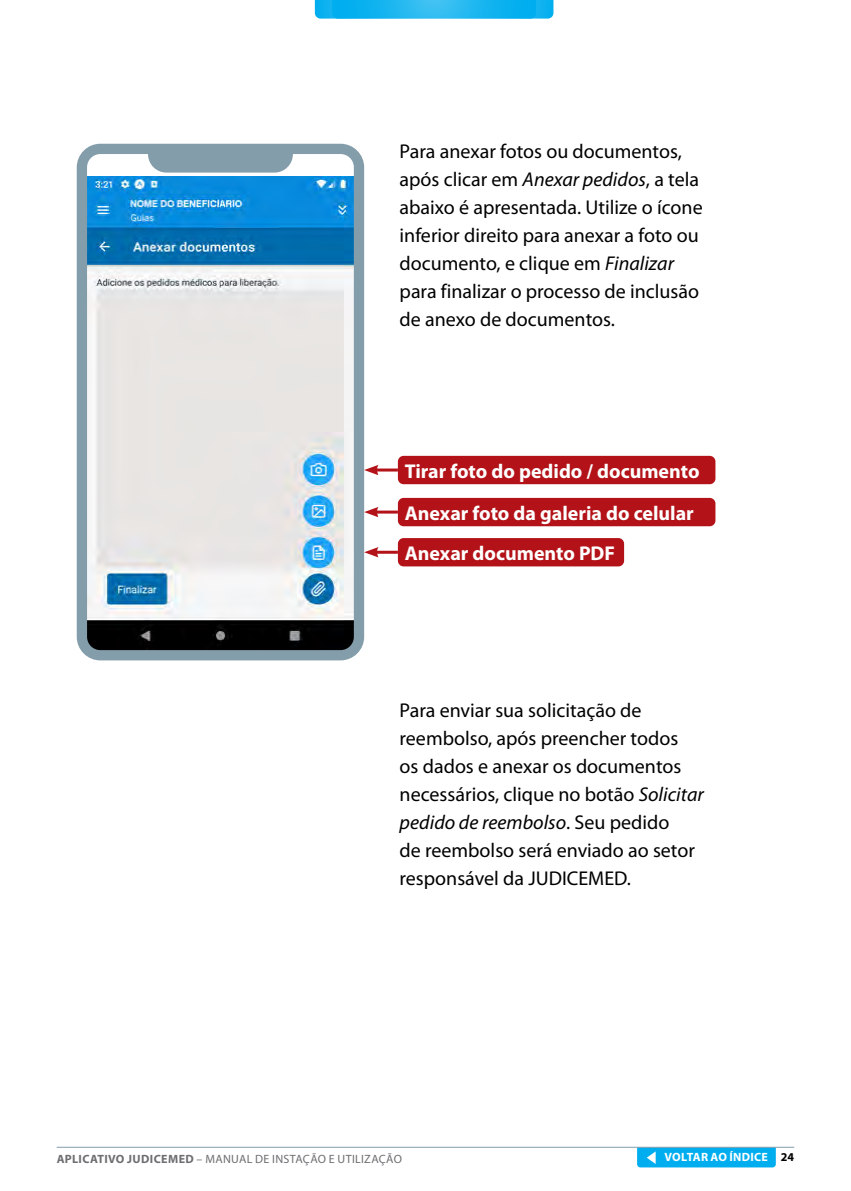
<style>
.page{position:relative;width:851px;height:1191px;background:#fff}
.page>*{position:absolute;margin:0;border:0;box-sizing:border-box;transform-origin:0 0}
.t1{font:20px/28px "Myriad Pro";color:#000}
.t2{font:700 20px "Myriad Pro";color:#fff}
.t3{font:12px "Myriad Pro";letter-spacing:.025em;color:#6d6e71}
.t4{font:700 12px "Myriad Pro";letter-spacing:.015em;color:#fff}
.t5{font:700 12px "Myriad Pro";color:#000}
.s1{font-style:italic}
.s2{font-weight:700}
</style>
<div class="page">
<svg style="left:77px;top:144px;width:287px;height:516px"></svg>
<div style="left:398px;top:456px;width:317px;height:28px;background:#b31318;border-radius:6px"></div>
<div style="left:398px;top:498px;width:317px;height:28px;background:#b31318;border-radius:6px"></div>
<div style="left:398px;top:538px;width:226px;height:28px;background:#b31318;border-radius:6px"></div>
<hr style="left:375px;top:468px;width:23px;height:3px;background:#b31318">
<svg style="left:364px;top:465px;width:14px;height:10px"></svg>
<hr style="left:375px;top:510px;width:23px;height:3px;background:#b31318">
<svg style="left:364px;top:507px;width:14px;height:10px"></svg>
<hr style="left:375px;top:551px;width:23px;height:3px;background:#b31318">
<svg style="left:364px;top:547px;width:14px;height:10px"></svg>
<svg style="left:315px;top:0;width:238px;height:19px"></svg>
<svg style="left:637px;top:1147px;width:138px;height:20px"></svg>
<hr style="left:57px;top:1146px;width:737px;height:1px;background:#849daa">
<p class="t1" style="left:399px;top:137px;width:304px">Para anexar fotos ou documentos, após clicar em <span class="s1">Anexar pedidos</span>, a tela abaixo é apresentada. Utilize o ícone inferior direito para anexar a foto ou documento, e clique em <span class="s1">Finalizar </span>para finalizar o processo de inclusão de anexo de documentos.</p>
<p class="t2" style="left:405px;top:458px;width:296px">Tirar foto do pedido / documento</p>
<p class="t2" style="left:405px;top:500px;width:290px">Anexar foto da galeria do celular</p>
<p class="t2" style="left:405px;top:540px;width:212px">Anexar documento PDF</p>
<p class="t1" style="left:399px;top:696px;width:306px">Para enviar sua solicitação de reembolso, após preencher todos<br>os dados e anexar os documentos necessários, clique no botão <span class="s1">Solicitar pedido de reembolso</span>. Seu pedido<br>de reembolso será enviado ao setor responsável da JUDICEMED.</p>
<p class="t4" style="left:664px;top:1149px;width:105px">VOLTAR AO ÍNDICE</p>
<p class="t3" style="left:57px;top:1151px;width:347px"><span class="s2">APLICATIVO JUDICEMED</span> – MANUAL DE INSTAÇÃO E UTILIZAÇÃO</p>
<p class="t5" style="left:780px;top:1149px;width:15px">24</p>
</div>
